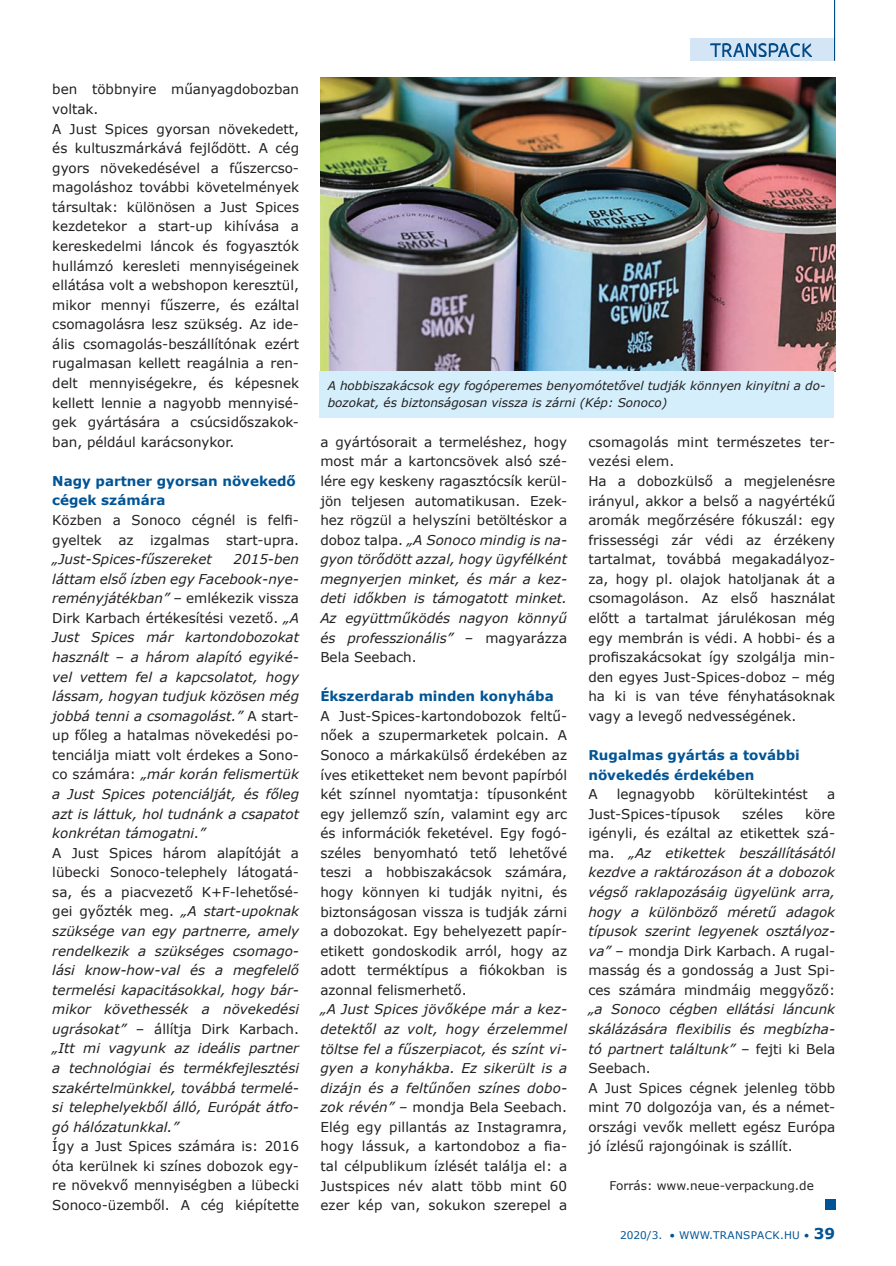
<style>
.page{position:relative;width:896px;height:1266px;background:#fff}
.page>*{position:absolute;margin:0;border:0;box-sizing:border-box;transform-origin:0 0}
.t1{font:13.5px/19.5px "Verdana";color:#231f20}
.t2{font:italic 13.5px/19.5px "Verdana";color:#231f20;text-align:justify}
.t3{font:700 13.5px/19.5px "Verdana";color:#005495}
.t4{font:italic 12px/16.5px "Verdana";color:#231f20}
.t5{font:12px "Verdana";color:#231f20}
.t6{font:10.5px "Verdana";letter-spacing:.035em;color:#005495}
.s1{font-style:normal}
.s2{font-style:italic}
.s3{font-weight:700;font-size:15px}
</style>
<div class="page">
<div style="left:689px;top:38px;width:145px;height:23px;background:#d4e5f5"></div>
<hr style="left:833px;top:0;width:2px;height:61px;background:#004b87">
<img style="left:710px;top:44px;width:101px;height:13px">
<div style="left:825px;top:1199px;width:11px;height:10px;background:#005495"></div>
<img style="left:320px;top:78px;width:515px;height:293px">
<div style="left:319px;top:370px;width:514px;height:47px;background:#d4effb"></div>
<p class="t1" style="left:52px;top:80px;width:248px">ben többnyire műanyagdobozban voltak.<br>A Just Spices gyorsan növekedett, és kultuszmárkává fejlődött. A cég gyors növekedésével a fűszercso&shy;magoláshoz további követelmények társultak: különösen a Just Spices kezdetekor a start-up kihívása a kereskedelmi láncok és fogyasztók hullámzó keresleti mennyiségeinek ellátása volt a webshopon keresztül, mikor mennyi fűszerre, és ezáltal csomagolásra lesz szükség. Az ide&shy;ális csomagolás-beszállítónak ezért rugalmasan kellett reagálnia a ren&shy;delt mennyiségekre, és képesnek kellett lennie a nagyobb mennyisé&shy;gek gyártására a csúcsidőszakok&shy;ban, például karácsonykor.</p>
<p class="t3" style="left:52px;top:471px;width:245px">Nagy partner gyorsan növekedő cégek számára</p>
<p class="t1" style="left:52px;top:510px;width:248px">Közben a Sonoco cégnél is felfi&shy;gyeltek az izgalmas start-upra.</p>
<p class="t2" style="left:52px;top:549px;width:161px">„Just-Spices-fűszereket</p>
<p class="t2" style="left:52px;top:549px;width:248px;text-indent:181px">2015-ben láttam első ízben egy Facebook-nye&shy;reményjátékban” <span class="s1">– emlékezik vissza Dirk Karbach értékesítési vezető.</span> „A Just Spices már kartondobozokat használt – a három alapító egyiké&shy;vel vettem fel a kapcsolatot, hogy lássam, hogyan tudjuk közösen még jobbá tenni a csomagolást.” <span class="s1">A start&shy;up főleg a hatalmas növekedési po&shy;tenciálja miatt volt érdekes a Sono&shy;co számára:</span> „már korán felismertük a Just Spices potenciálját, és főleg azt is láttuk, hol tudnánk a csapatot konkrétan támogatni.”</p>
<p class="t2" style="left:52px;top:842px;width:248px"><span class="s1">A Just Spices három alapítóját a lübecki Sonoco-telephely látogatá&shy;sa, és a piacvezető K+F-lehetősé&shy;gei győzték meg.</span> „A start-upoknak szüksége van egy partnerre, amely rendelkezik a szükséges csomago&shy;lási know-how-val és a megfelelő termelési kapacitásokkal, hogy bár&shy;mikor követhessék a növekedési ugrásokat” <span class="s1">– állítja Dirk Karbach. </span>„Itt mi vagyunk az ideális partner a technológiai és termékfejlesztési szakértelmünkkel, továbbá termelé&shy;si telephelyekből álló, Európát átfo&shy;gó hálózatunkkal.”</p>
<p class="t1" style="left:52px;top:1136px;width:248px;text-align:justify">Így a Just Spices számára is: 2016 óta kerülnek ki színes dobozok egy&shy;re növekvő mennyiségben a lübecki Sonoco-üzemből. A cég kiépítette</p>
<p class="t4" style="left:327px;top:377px;width:499px">A hobbiszakácsok egy fogóperemes benyomótetővel tudják könnyen kinyitni a do&shy;bozokat, és biztonságosan vissza is zárni (Kép: Sonoco)</p>
<p class="t1" style="left:320px;top:432px;width:248px;text-align:justify">a gyártósorait a termeléshez, hogy most már a kartoncsövek alsó szé&shy;lére egy keskeny ragasztócsík kerül&shy;jön teljesen automatikusan. Ezek&shy;hez rögzül a helyszíni betöltéskor a doboz talpa. <span class="s2">„A Sonoco mindig is na&shy;gyon törődött azzal, hogy ügyfélként megnyerjen minket, és már a kez&shy;deti időkben is támogatott minket.<br>Az együttműködés nagyon könnyű és professzionális”</span> – magyarázza Bela Seebach.</p>
<p class="t3" style="left:320px;top:686px;width:235px">Ékszerdarab minden konyhába</p>
<p class="t1" style="left:320px;top:706px;width:248px;text-align:justify">A Just-Spices-kartondobozok feltű&shy;nőek a szupermarketek polcain. A Sonoco a márkakülső érdekében az íves etiketteket nem bevont papírból két színnel nyomtatja: típusonként egy jellemző szín, valamint egy arc és információk feketével. Egy fogó&shy;széles benyomható tető lehetővé teszi a hobbiszakácsok számára, hogy könnyen ki tudják nyitni, és biztonságosan vissza is tudják zárni a dobozokat. Egy behelyezett papír&shy;etikett gondoskodik arról, hogy az adott terméktípus a fiókokban is azonnal felismerhető.</p>
<p class="t1" style="left:320px;top:999px;width:248px;text-align:justify"><span class="s2">„A Just Spices jövőképe már a kez&shy;detektől az volt, hogy érzelemmel töltse fel a fűszerpiacot, és színt vi&shy;gyen a konyhákba. Ez sikerült is a dizájn és a feltűnően színes dobo&shy;zok révén”</span> – mondja Bela Seebach.<br>Elég egy pillantás az Instagramra, hogy lássuk, a kartondoboz a fia&shy;tal célpublikum ízlését találja el: a Justspices név alatt több mint 60 ezer kép van, sokukon szerepel a</p>
<p class="t1" style="left:588px;top:432px;width:248px">csomagolás mint természetes ter&shy;vezési elem.<br>Ha a dobozkülső a megjelenésre irányul, akkor a belső a nagyértékű aromák megőrzésére fókuszál: egy frissességi zár védi az érzékeny tartalmat, továbbá megakadályoz&shy;za, hogy pl. olajok hatoljanak át a csomagoláson. Az első használat előtt a tartalmat járulékosan még egy membrán is védi. A hobbi- és a profiszakácsokat így szolgálja min&shy;den egyes Just-Spices-doboz – még ha ki is van téve fényhatásoknak vagy a levegő nedvességének.</p>
<p class="t3" style="left:588px;top:745px;width:213px">Rugalmas gyártás a további növekedés érdekében</p>
<p class="t1" style="left:588px;top:784px;width:11px">A</p>
<p class="t1" style="left:616px;top:784px;width:80px">legnagyobb</p>
<p class="t1" style="left:714px;top:784px;width:95px">körültekintést</p>
<p class="t1" style="left:827px;top:784px;width:10px">a</p>
<p class="t1" style="left:588px;top:804px;width:133px">Just-Spices-típusok</p>
<p class="t1" style="left:742px;top:804px;width:42px">széles</p>
<p class="t2" style="left:588px;top:804px;width:248px;text-indent:217px"><span class="s1">köre igényli, és ezáltal az etikettek szá&shy;ma.</span> „Az etikettek beszállításától kezdve a raktározáson át a dobozok végső raklapozásáig ügyelünk arra, hogy a különböző méretű adagok típusok szerint legyenek osztályoz&shy;va” – <span class="s1">mondja Dirk Karbach. A rugal&shy;masság és a gondosság a Just Spi&shy;ces számára mindmáig meggyőző:</span></p>
<p class="t1" style="left:588px;top:999px;width:248px"><span class="s2">„a Sonoco cégben ellátási láncunk skálázására flexibilis és megbízha&shy;tó partnert találtunk”</span> – fejti ki Bela<br>Seebach.<br>A Just Spices cégnek jelenleg több mint 70 dolgozója van, és a német&shy;országi vevők mellett egész Európa jó ízlésű rajongóinak is szállít.</p>
<p class="t5" style="left:609px;top:1177px;width:206px">Forrás: www.neue-verpackung.de</p>
<p class="t6" style="left:620px;top:1228px;width:216px">2020/3. • WWW.TRANSPACK.HU • <span class="s3">39</span></p>
</div>
